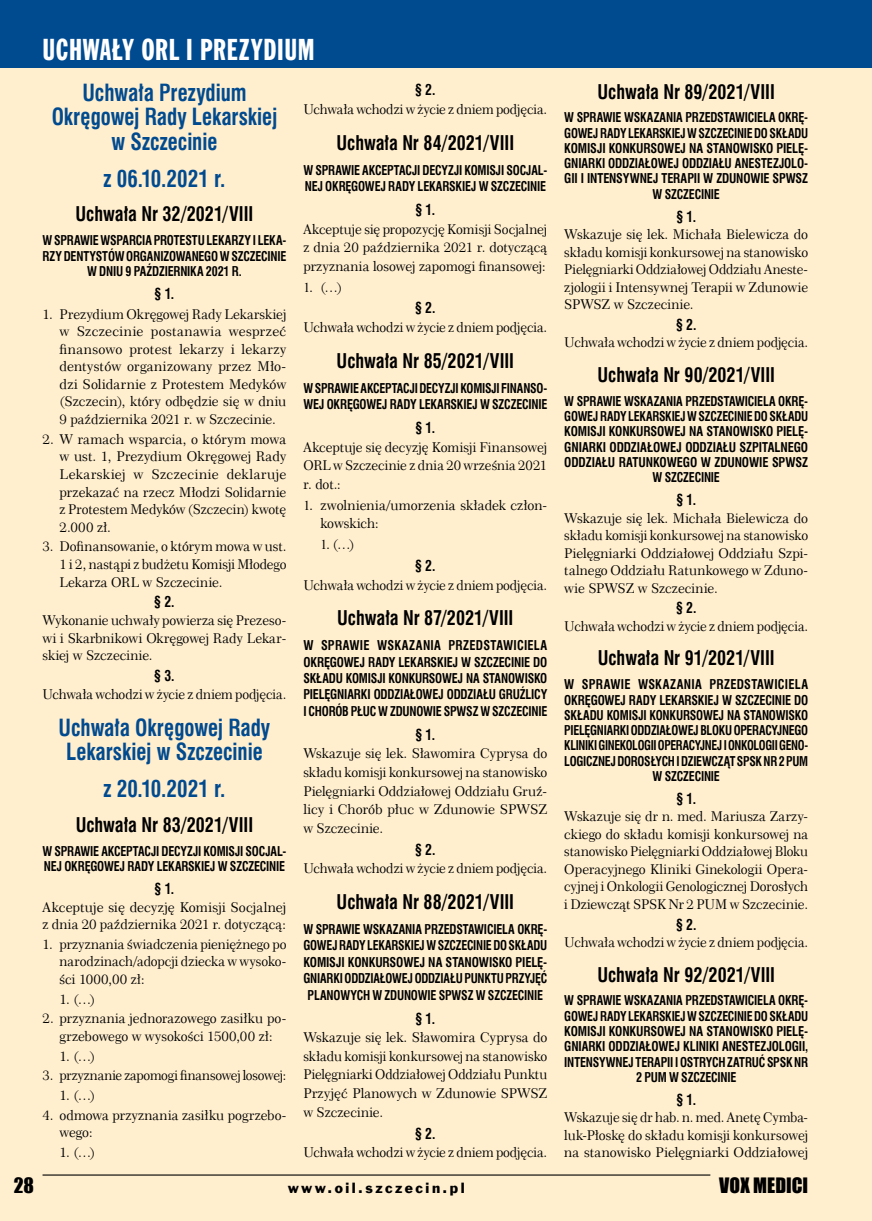
<style>
.page{position:relative;width:872px;height:1221px;background:#fff}
.page>*{position:absolute;margin:0;border:0;box-sizing:border-box;transform-origin:0 0}
.t1{font:30px "Frank Goth X Cn EU";letter-spacing:.02em;color:#fff}
.t2{font:700 23.1px/24.3px "Swis 721 Cn EU";color:#004a8f;text-align:center;scale:.91 1}
.t3{font:700 19.8px "Swis 721 Cn EU";color:#000;scale:.91 1}
.t4{font:19.5px "Impact";color:#000}
.t5{font:700 14.85px "Swis 721 Cn EU";color:#000;scale:.91 1}
.t6{font:13.5px/17.5px "Century 751 No 2 EU";color:#000;text-align:justify}
.t7{font:13.5px "Frank Goth EU";letter-spacing:.185em;color:#000}
.t8{font:700 13.2px/15.3px "Swis 721 Cn EU";letter-spacing:-.015em;color:#000;text-align:center;scale:.91 1}
.t9{font:700 13.2px/15.3px "Swis 721 Cn EU";letter-spacing:-.015em;color:#000;text-align:justify;scale:.94 1}
.t10{font:700 13.2px/16.4px "Swis 721 Cn EU";letter-spacing:-.015em;color:#000;scale:.9 1}
.s1{font-family:"Times New Roman"}
</style>
<div class="page">
<div style="left:0;top:0;width:872px;height:1220px;background:#ffefcf"></div>
<div style="left:0;top:0;width:872px;height:68px;background:#004a8f"></div>
<hr style="left:43px;top:1174px;width:667px;height:1px;background:#000">
<h1 class="t1" style="left:43px;top:31px;width:273px">UCHWAŁY ORL I PREZYDIUM</h1>
<h2 class="t2" style="left:52px;top:81px;width:249px">Uchwała Prezydium<br>Okręgowej Rady Lekarskiej w Szczecinie</h2>
<h2 class="t2" style="left:103px;top:167px;width:136px">z 06.10.2021 r.</h2>
<h3 class="t3" style="left:76px;top:202px;width:197px">Uchwała Nr 32/2021/VIII</h3>
<p class="t8" style="left:43px;top:233px;width:269px">W SPRAWIE WSPARCIA PROTESTU LEKARZY I LEKA-<br>RZY DENTYSTÓW ORGANIZOWANEGO W SZCZECINIE<br>W DNIU 9 PAŹDZIERNIKA 2021 R.</p>
<p class="t5" style="left:155px;top:284px;width:23px">§ 1.</p>
<p class="t6" style="left:60px;top:305px;width:228px;text-indent:-17px">1. Prezydium Okręgowej Rady Lekarskiej w Szczecinie postanawia wesprzeć finansowo protest lekarzy i lekarzy dentystów organizowany przez Mło&shy;dzi Solidarnie z Protestem Medyków (Szczecin), który odbędzie się w dniu 9 października 2021 r. w Szczecinie.</p>
<p class="t6" style="left:60px;top:430px;width:228px;text-indent:-17px">2. W ramach wsparcia, o którym mowa w ust. 1, Prezydium Okręgowej Rady Lekarskiej w Szczecinie deklaruje przekazać na rzecz Młodzi Solidarnie z Protestem Medyków (Szczecin) kwotę 2.000 zł.</p>
<p class="t6" style="left:60px;top:538px;width:228px;text-indent:-17px">3. Dofinansowanie, o którym mowa w ust.<br>1 i 2, nastąpi z budżetu Komisji Młodego Lekarza ORL w Szczecinie.</p>
<p class="t5" style="left:154px;top:593px;width:24px">§ 2.</p>
<p class="t6" style="left:43px;top:611px;width:245px">Wykonanie uchwały powierza się Prezeso&shy;wi i Skarbnikowi Okręgowej Rady Lekar&shy;skiej w Szczecinie.</p>
<p class="t5" style="left:154px;top:666px;width:24px">§ 3.</p>
<p class="t6" style="left:43px;top:685px;width:245px">Uchwała wchodzi w życie z dniem podjęcia.</p>
<h2 class="t2" style="left:59px;top:716px;width:234px">Uchwała Okręgowej Rady<br>Lekarskiej w Szczecinie</h2>
<h2 class="t2" style="left:103px;top:777px;width:136px">z 20.10.2021 r.</h2>
<h3 class="t3" style="left:76px;top:812px;width:197px">Uchwała Nr 83/2021/VIII</h3>
<p class="t8" style="left:43px;top:843px;width:269px;text-align:left">W SPRAWIE AKCEPTACJI DECYZJI KOMISJI SOCJAL-<br>NEJ OKRĘGOWEJ RADY LEKARSKIEJ W SZCZECINIE</p>
<p class="t5" style="left:155px;top:879px;width:23px">§ 1.</p>
<p class="t6" style="left:43px;top:898px;width:245px">Akceptuje się decyzję Komisji Socjalnej z dnia 20 października 2021 r. dotyczącą:</p>
<p class="t6" style="left:60px;top:935px;width:228px;text-indent:-17px">1. przyznania świadczenia pieniężnego po narodzinach/adopcji dziecka w wysoko&shy;ści 1000,00 zł:</p>
<p class="t6" style="left:60px;top:990px;width:37px">1. (…)</p>
<p class="t6" style="left:43px;top:1010px;width:245px;text-align:center">2. przyznania jednorazowego zasiłku po&shy;grzebowego w wysokości 1500,00 zł:</p>
<p class="t6" style="left:60px;top:1047px;width:37px">1. (…)</p>
<p class="t6" style="left:43px;top:1067px;width:245px">3. przyznanie zapomogi finansowej losowej:</p>
<p class="t6" style="left:60px;top:1086px;width:37px">1. (…)</p>
<p class="t6" style="left:60px;top:1106px;width:228px;text-indent:-17px">4. odmowa przyznania zasiłku pogrzebo&shy;wego:</p>
<p class="t6" style="left:60px;top:1143px;width:37px">1. (…)</p>
<p class="t5" style="left:415px;top:81px;width:24px">§ 2.</p>
<p class="t6" style="left:303px;top:101px;width:245px">Uchwała wchodzi w życie z dniem podjęcia.</p>
<h3 class="t3" style="left:336px;top:130px;width:197px">Uchwała Nr 84/2021/VIII</h3>
<p class="t8" style="left:303px;top:162px;width:269px;line-height:16.4px;text-align:left">W SPRAWIE AKCEPTACJI DECYZJI KOMISJI SOCJAL-<br>NEJ OKRĘGOWEJ RADY LEKARSKIEJ W SZCZECINIE</p>
<p class="t5" style="left:415px;top:200px;width:23px">§ 1.</p>
<p class="t6" style="left:303px;top:220px;width:245px;line-height:18.6px">Akceptuje się propozycję Komisji Socjalnej z dnia 20 października 2021 r. dotyczącą przyznania losowej zapomogi finansowej:</p>
<p class="t6" style="left:303px;top:278px;width:40px"><span class="s1">1.</span> (…)</p>
<p class="t5" style="left:415px;top:299px;width:24px">§ 2.</p>
<p class="t6" style="left:303px;top:319px;width:245px">Uchwała wchodzi w życie z dniem podjęcia.</p>
<h3 class="t3" style="left:336px;top:349px;width:196px">Uchwała Nr 85/2021/VIII</h3>
<p class="t10" style="left:303px;top:380px;width:272px">W SPRAWIE AKCEPTACJI DECYZJI KOMISJI FINANSO-<br>WEJ OKRĘGOWEJ RADY LEKARSKIEJ W SZCZECINIE</p>
<p class="t5" style="left:415px;top:418px;width:23px">§ 1.</p>
<p class="t6" style="left:303px;top:438px;width:245px;line-height:18.6px">Akceptuje się decyzję Komisji Finansowej ORL w Szczecinie z dnia 20 września 2021 r. dot.:</p>
<p class="t6" style="left:320px;top:496px;width:228px;line-height:18.6px;text-indent:-17px"><span class="s1">1.</span> zwolnienia/umorzenia składek człon&shy;kowskich:</p>
<p class="t6" style="left:320px;top:535px;width:36px"><span class="s1">1.</span> (…)</p>
<p class="t5" style="left:415px;top:556px;width:24px">§ 2.</p>
<p class="t6" style="left:303px;top:576px;width:245px">Uchwała wchodzi w życie z dniem podjęcia.</p>
<h3 class="t3" style="left:337px;top:606px;width:195px">Uchwała Nr 87/2021/VIII</h3>
<p class="t9" style="left:303px;top:637px;width:261px;line-height:16.4px">W SPRAWIE WSKAZANIA PRZEDSTAWICIELA OKRĘGOWEJ RADY LEKARSKIEJ W SZCZECINIE DO SKŁADU KOMISJI KONKURSOWEJ NA STANOWISKO PIELĘGNIARKI ODDZIAŁOWEJ ODDZIAŁU GRUŹLICY I CHORÓB PŁUC W ZDUNOWIE SPWSZ W SZCZECINIE</p>
<p class="t5" style="left:415px;top:725px;width:23px">§ 1.</p>
<p class="t6" style="left:303px;top:744px;width:245px;line-height:18.6px">Wskazuje się lek. Sławomira Cyprysa do składu komisji konkursowej na stanowisko Pielęgniarki Oddziałowej Oddziału Gruź&shy;licy i Chorób płuc w Zdunowie SPWSZ w Szczecinie.</p>
<p class="t5" style="left:415px;top:840px;width:24px">§ 2.</p>
<p class="t6" style="left:303px;top:860px;width:245px">Uchwała wchodzi w życie z dniem podjęcia.</p>
<h3 class="t3" style="left:336px;top:890px;width:196px">Uchwała Nr 88/2021/VIII</h3>
<p class="t8" style="left:303px;top:921px;width:269px;line-height:16.4px">W SPRAWIE WSKAZANIA PRZEDSTAWICIELA OKRĘ-GOWEJ RADY LEKARSKIEJ W SZCZECINIE DO SKŁADU KOMISJI KONKURSOWEJ NA STANOWISKO PIELĘ-GNIARKI ODDZIAŁOWEJ ODDZIAŁU PUNKTU PRZYJĘĆ PLANOWYCH W ZDUNOWIE SPWSZ W SZCZECINIE</p>
<p class="t5" style="left:415px;top:1009px;width:23px">§ 1.</p>
<p class="t6" style="left:303px;top:1028px;width:245px;line-height:18.6px">Wskazuje się lek. Sławomira Cyprysa do składu komisji konkursowej na stanowisko Pielęgniarki Oddziałowej Oddziału Punktu Przyjęć Planowych w Zdunowie SPWSZ w Szczecinie.</p>
<p class="t5" style="left:415px;top:1124px;width:24px">§ 2.</p>
<p class="t6" style="left:303px;top:1143px;width:245px">Uchwała wchodzi w życie z dniem podjęcia.</p>
<h3 class="t3" style="left:597px;top:80px;width:196px">Uchwała Nr 89/2021/VIII</h3>
<p class="t8" style="left:564px;top:110px;width:269px">W SPRAWIE WSKAZANIA PRZEDSTAWICIELA OKRĘ-GOWEJ RADY LEKARSKIEJ W SZCZECINIE DO SKŁADU KOMISJI KONKURSOWEJ NA STANOWISKO PIELĘ-GNIARKI ODDZIAŁOWEJ ODDZIAŁU ANESTEZJOLO-GII I INTENSYWNEJ TERAPII W ZDUNOWIE SPWSZ W SZCZECINIE</p>
<p class="t5" style="left:676px;top:207px;width:23px">§ 1.</p>
<p class="t6" style="left:564px;top:226px;width:245px">Wskazuje się lek. Michała Bielewicza do składu komisji konkursowej na stanowisko Pielęgniarki Oddziałowej Oddziału Aneste&shy;zjologii i Intensywnej Terapii w Zdunowie SPWSZ w Szczecinie.</p>
<p class="t5" style="left:676px;top:315px;width:24px">§ 2.</p>
<p class="t6" style="left:564px;top:334px;width:245px">Uchwała wchodzi w życie z dniem podjęcia.</p>
<h3 class="t3" style="left:597px;top:363px;width:196px">Uchwała Nr 90/2021/VIII</h3>
<p class="t8" style="left:564px;top:394px;width:269px">W SPRAWIE WSKAZANIA PRZEDSTAWICIELA OKRĘ-GOWEJ RADY LEKARSKIEJ W SZCZECINIE DO SKŁADU KOMISJI KONKURSOWEJ NA STANOWISKO PIELĘ-GNIARKI ODDZIAŁOWEJ ODDZIAŁU SZPITALNEGO ODDZIAŁU RATUNKOWEGO W ZDUNOWIE SPWSZ W SZCZECINIE</p>
<p class="t5" style="left:676px;top:490px;width:23px">§ 1.</p>
<p class="t6" style="left:564px;top:509px;width:245px">Wskazuje się lek. Michała Bielewicza do składu komisji konkursowej na stanowisko Pielęgniarki Oddziałowej Oddziału Szpi&shy;talnego Oddziału Ratunkowego w Zduno&shy;wie SPWSZ w Szczecinie.</p>
<p class="t5" style="left:676px;top:599px;width:24px">§ 2.</p>
<p class="t6" style="left:564px;top:617px;width:245px">Uchwała wchodzi w życie z dniem podjęcia.</p>
<h3 class="t3" style="left:598px;top:646px;width:196px">Uchwała Nr 91/2021/VIII</h3>
<p class="t9" style="left:564px;top:677px;width:261px;text-align:center">W SPRAWIE WSKAZANIA PRZEDSTAWICIELA OKRĘGOWEJ RADY LEKARSKIEJ W SZCZECINIE DO SKŁADU KOMISJI KONKURSOWEJ NA STANOWISKO PIELĘGNIARKI ODDZIAŁOWEJ BLOKU OPERACYJNEGO KLINIKI GINEKOLOGII OPERACYJNEJ I ONKOLOGII GENO-LOGICZNEJ DOROSŁYCH I DZIEWCZĄT SPSK NR 2 PUM W SZCZECINIE</p>
<p class="t5" style="left:676px;top:789px;width:23px">§ 1.</p>
<p class="t6" style="left:564px;top:807px;width:245px">Wskazuje się dr n. med. Mariusza Zarzy&shy;ckiego do składu komisji konkursowej na stanowisko Pielęgniarki Oddziałowej Bloku Operacyjnego Kliniki Ginekologii Opera&shy;cyjnej i Onkologii Genologicznej Dorosłych i Dziewcząt SPSK Nr 2 PUM w Szczecinie.</p>
<p class="t5" style="left:676px;top:915px;width:24px">§ 2.</p>
<p class="t6" style="left:564px;top:933px;width:245px">Uchwała wchodzi w życie z dniem podjęcia.</p>
<h3 class="t3" style="left:597px;top:962px;width:197px">Uchwała Nr 92/2021/VIII</h3>
<p class="t8" style="left:564px;top:993px;width:269px">W SPRAWIE WSKAZANIA PRZEDSTAWICIELA OKRĘ-GOWEJ RADY LEKARSKIEJ W SZCZECINIE DO SKŁADU KOMISJI KONKURSOWEJ NA STANOWISKO PIELĘ-GNIARKI ODDZIAŁOWEJ KLINIKI ANESTEZJOLOGII, INTENSYWNEJ TERAPII I OSTRYCH ZATRUĆ SPSK NR 2 PUM W SZCZECINIE</p>
<p class="t5" style="left:676px;top:1090px;width:23px">§ 1.</p>
<p class="t6" style="left:564px;top:1108px;width:245px">Wskazuje się dr hab. n. med. Anetę Cymba&shy;luk-Płoskę do składu komisji konkursowej na stanowisko Pielęgniarki Oddziałowej</p>
<h3 class="t4" style="left:14px;top:1169px;width:22px">28</h3>
<p class="t7" style="left:288px;top:1179px;width:178px">www.oil.szczecin.pl</p>
<h3 class="t4" style="left:719px;top:1169px;width:90px">VOX MEDICI</h3>
</div>
